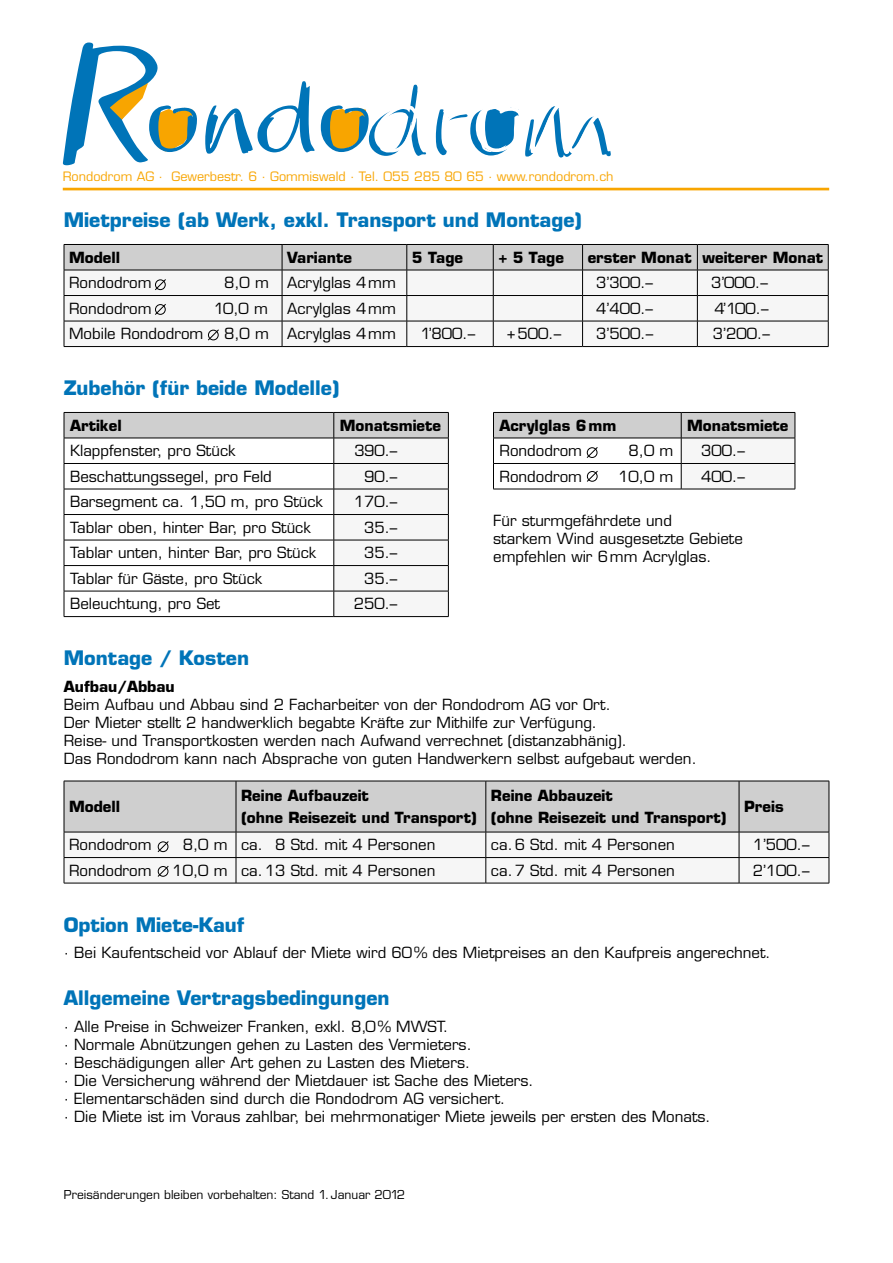
<style>
.page{position:relative;width:893px;height:1263px;background:#fff}
.page>*{position:absolute;margin:0;border:0;box-sizing:border-box;transform-origin:0 0}
.t1{font:700 19.5px "Eurostile LT Std";color:#0074b8}
.t2{font:15px/18px "Eurostile LT Std";color:#000}
.t3{font:700 15px/22.5px "Eurostile LT Std";color:#000}
.t4{font:12.6px "Eurostile LT Std";color:#f8a500}
.t5{font:12px "Eurostile LT Std";color:#000}
</style>
<div class="page">
<svg style="left:62px;top:43px;width:549px;height:123px"></svg>
<hr style="left:63px;top:188px;width:766px;height:2px;background:#f8a500">
<hr style="left:64px;top:346px;width:218px;height:1px;background:#000">
<hr style="left:282px;top:346px;width:125px;height:1px;background:#000">
<hr style="left:407px;top:346px;width:86px;height:1px;background:#000">
<hr style="left:493px;top:346px;width:90px;height:1px;background:#000">
<hr style="left:583px;top:346px;width:114px;height:1px;background:#000">
<hr style="left:697px;top:346px;width:131px;height:1px;background:#000">
<svg style="left:64px;top:244px;width:765px;height:102px"></svg>
<svg style="left:64px;top:412px;width:385px;height:204px"></svg>
<hr style="left:64px;top:616px;width:270px;height:1px;background:#000">
<hr style="left:334px;top:616px;width:115px;height:1px;background:#000">
<hr style="left:64px;top:883px;width:172px;height:1px;background:#000">
<hr style="left:236px;top:883px;width:250px;height:1px;background:#000">
<hr style="left:486px;top:883px;width:253px;height:1px;background:#000">
<hr style="left:739px;top:883px;width:90px;height:1px;background:#000">
<svg style="left:64px;top:781px;width:766px;height:102px"></svg>
<svg style="left:493px;top:412px;width:303px;height:77px"></svg>
<hr style="left:493px;top:489px;width:188px;height:1px;background:#000">
<hr style="left:681px;top:489px;width:114px;height:1px;background:#000">
<p class="t4" style="left:63px;top:168px;width:552px">Rondodrom AG · Gewerbestr. 6 · Gommiswald · Tel. 055 285 80 65 · www.rondodrom.ch</p>
<h1 class="t1" style="left:64px;top:208px;width:520px">Mietpreise (ab Werk, exkl. Transport und Montage)</h1>
<p class="t3" style="left:69px;top:246px;width:53px">Modell</p>
<p class="t3" style="left:287px;top:246px;width:66px">Variante</p>
<p class="t3" style="left:412px;top:246px;width:53px">5 Tage</p>
<p class="t3" style="left:498px;top:246px;width:67px">+ 5 Tage</p>
<p class="t3" style="left:588px;top:246px;width:237px">erster Monat weiterer Monat</p>
<p class="t2" style="left:69px;top:274px;width:84px">Rondodrom</p>
<p class="t2" style="left:224px;top:274px;width:173px">8,0 m Acrylglas 4mm</p>
<p class="t2" style="left:596px;top:274px;width:58px">3’300.–</p>
<p class="t2" style="left:711px;top:274px;width:58px">3’000.–</p>
<p class="t2" style="left:69px;top:299px;width:84px">Rondodrom</p>
<p class="t2" style="left:214px;top:299px;width:56px">10,0 m</p>
<p class="t2" style="left:287px;top:299px;width:110px">Acrylglas 4mm</p>
<p class="t2" style="left:596px;top:299px;width:58px">4’400.–</p>
<p class="t2" style="left:714px;top:299px;width:56px">4’100.–</p>
<p class="t2" style="left:69px;top:325px;width:136px">Mobile Rondodrom</p>
<p class="t2" style="left:224px;top:325px;width:173px">8,0 m Acrylglas 4mm</p>
<p class="t2" style="left:420px;top:325px;width:56px">1’800.–</p>
<p class="t2" style="left:507px;top:325px;width:56px">+500.–</p>
<p class="t2" style="left:596px;top:325px;width:58px">3’500.–</p>
<p class="t2" style="left:713px;top:325px;width:58px">3’200.–</p>
<h1 class="t1" style="left:64px;top:376px;width:277px">Zubehör (für beide Modelle)</h1>
<p class="t3" style="left:70px;top:414px;width:53px">Artikel</p>
<p class="t3" style="left:340px;top:414px;width:103px">Monatsmiete</p>
<p class="t2" style="left:70px;top:442px;width:167px">Klappfenster, pro Stück</p>
<p class="t2" style="left:354px;top:442px;width:44px">390.–</p>
<p class="t2" style="left:70px;top:467px;width:203px">Beschattungssegel, pro Feld</p>
<p class="t2" style="left:364px;top:467px;width:35px">90.–</p>
<p class="t2" style="left:70px;top:493px;width:254px">Barsegment ca. 1,50 m, pro Stück</p>
<p class="t2" style="left:354px;top:493px;width:45px">170.–</p>
<p class="t2" style="left:70px;top:518px;width:242px">Tablar oben, hinter Bar, pro Stück</p>
<p class="t2" style="left:364px;top:518px;width:35px">35.–</p>
<p class="t2" style="left:70px;top:544px;width:248px">Tablar unten, hinter Bar, pro Stück</p>
<p class="t2" style="left:364px;top:544px;width:35px">35.–</p>
<p class="t2" style="left:70px;top:569px;width:194px">Tablar für Gäste, pro Stück</p>
<p class="t2" style="left:364px;top:569px;width:35px">35.–</p>
<p class="t2" style="left:70px;top:595px;width:152px">Beleuchtung, pro Set</p>
<p class="t2" style="left:354px;top:595px;width:45px">250.–</p>
<p class="t3" style="left:499px;top:414px;width:118px">Acrylglas 6mm</p>
<p class="t3" style="left:687px;top:414px;width:103px">Monatsmiete</p>
<p class="t2" style="left:499px;top:442px;width:84px">Rondodrom</p>
<p class="t2" style="left:629px;top:442px;width:46px">8,0 m</p>
<p class="t2" style="left:701px;top:442px;width:45px">300.–</p>
<p class="t2" style="left:499px;top:467px;width:84px">Rondodrom</p>
<p class="t2" style="left:618px;top:467px;width:57px">10,0 m</p>
<p class="t2" style="left:701px;top:467px;width:45px">400.–</p>
<p class="t2" style="left:493px;top:511px;width:251px">Für sturmgefährdete und<br>starkem Wind ausgesetzte Gebiete empfehlen wir 6mm Acrylglas.</p>
<h1 class="t1" style="left:64px;top:646px;width:187px">Montage / Kosten</h1>
<p class="t3" style="left:64px;top:675px;width:112px">Aufbau/Abbau</p>
<p class="t2" style="left:64px;top:695px;width:635px">Beim Aufbau und Abbau sind 2 Facharbeiter von der Rondodrom AG vor Ort.<br>Der Mieter stellt 2 handwerklich begabte Kräfte zur Mithilfe zur Verfügung.<br>Reise- und Transportkosten werden nach Aufwand verrechnet (distanzabhänig).<br>Das Rondodrom kann nach Absprache von guten Handwerkern selbst aufgebaut werden.</p>
<p class="t3" style="left:69px;top:795px;width:53px">Modell</p>
<p class="t3" style="left:241px;top:784px;width:237px">Reine Aufbauzeit<br>(ohne Reisezeit und Transport)</p>
<p class="t3" style="left:491px;top:784px;width:237px">Reine Abbauzeit<br>(ohne Reisezeit und Transport)</p>
<p class="t3" style="left:744px;top:795px;width:41px">Preis</p>
<p class="t2" style="left:69px;top:836px;width:84px">Rondodrom</p>
<p class="t2" style="left:183px;top:836px;width:254px">8,0 m ca. 8 Std. mit 4 Personen</p>
<p class="t2" style="left:491px;top:836px;width:185px">ca.6 Std. mit 4 Personen</p>
<p class="t2" style="left:753px;top:836px;width:58px">1’500.–</p>
<p class="t2" style="left:69px;top:861px;width:84px">Rondodrom</p>
<p class="t2" style="left:172px;top:861px;width:265px">10,0 m ca.13 Std. mit 4 Personen</p>
<p class="t2" style="left:491px;top:861px;width:185px">ca.7 Std. mit 4 Personen</p>
<p class="t2" style="left:753px;top:861px;width:58px">2’100.–</p>
<h1 class="t1" style="left:64px;top:913px;width:182px">Option Miete-Kauf</h1>
<p class="t2" style="left:64px;top:944px;width:708px">· Bei Kaufentscheid vor Ablauf der Miete wird 60% des Mietpreises an den Kaufpreis angerechnet.</p>
<h1 class="t1" style="left:64px;top:986px;width:327px">Allgemeine Vertragsbedingungen</h1>
<p class="t2" style="left:64px;top:1017px;width:648px">· Alle Preise in Schweizer Franken, exkl. 8,0% MWST.<br>· Normale Abnützungen gehen zu Lasten des Vermieters.<br>· Beschädigungen aller Art gehen zu Lasten des Mieters.<br>· Die Versicherung während der Mietdauer ist Sache des Mieters.<br>· Elementarschäden sind durch die Rondodrom AG versichert.<br>· Die Miete ist im Voraus zahlbar, bei mehrmonatiger Miete jeweils per ersten des Monats.</p>
<p class="t5" style="left:64px;top:1187px;width:343px">Preisänderungen bleiben vorbehalten: Stand 1.Januar 2012</p>
</div>
